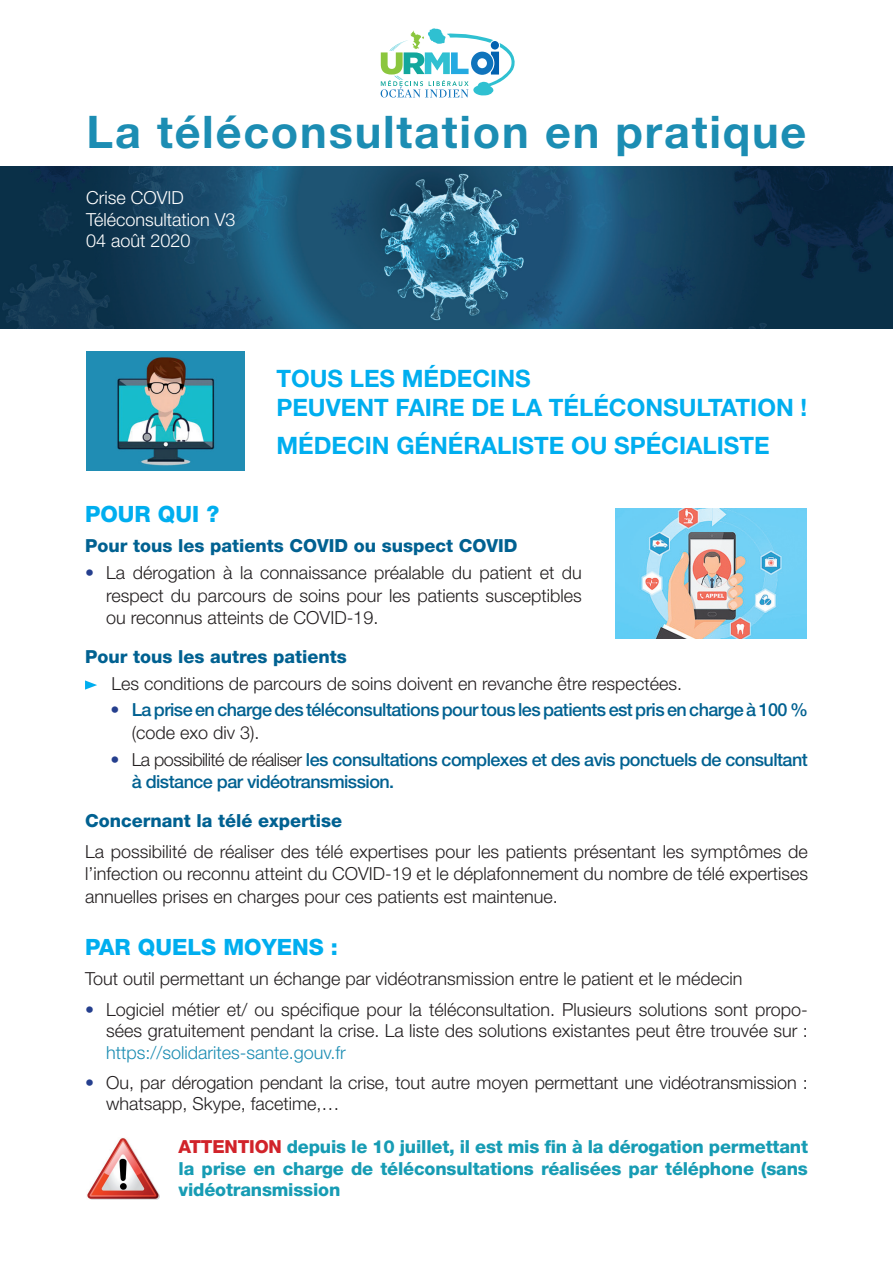
<style>
.page{position:relative;width:893px;height:1263px;background:#fff}
.page>*{position:absolute;margin:0;border:0;box-sizing:border-box;transform-origin:0 0}
.t1{font:700 45px "Helvetica Neue LT Std";letter-spacing:.04em;color:#1c8db3}
.t2{font:700 24px/28.5px "Helvetica Neue LT Std";color:#00aeef}
.t3{font:800 22.5px "Helvetica Neue LT Std";color:#00aeef}
.t4{font:300 18px/22.5px "Helvetica Neue LT Std";color:#231f20;text-align:justify}
.t5{font:500 18px/22.5px "Helvetica Neue LT Std";letter-spacing:-.03em;color:#006191}
.t6{font:800 18px/21.6px "Helvetica Neue LT Std";letter-spacing:-.01em;color:#179cb4;text-align:justify}
.t7{font:800 18px "Helvetica Neue LT Std";color:#006191}
.t8{font:300 18px "Helvetica Neue LT Std";color:#fff}
.s1{color:#253f8e}
.s2{font-weight:300;color:#253f8e}
.s3{font-weight:300;color:#231f20}
.s4{color:#1c8db3}
.s5{color:#d1232a}
</style>
<div class="page">
<svg style="left:85px;top:680px;width:12px;height:10px"></svg>
<img style="left:86px;top:352px;width:158px;height:119px">
<img style="left:616px;top:508px;width:190px;height:131px">
<svg style="left:381px;top:28px;width:134px;height:70px"></svg>
<img style="left:0;top:167px;width:893px;height:162px">
<img style="left:87px;top:1138px;width:73px;height:61px">
<p class="t1" style="left:87px;top:104px;width:721px">La téléconsultation en pratique</p>
<p class="t8" style="left:86px;top:187px;width:99px">Crise COVID</p>
<p class="t8" style="left:86px;top:208px;width:151px">Téléconsultation V3</p>
<p class="t8" style="left:86px;top:230px;width:106px">04 août 2020</p>
<p class="t2" style="left:276px;top:364px;width:532px">TOUS LES MÉDECINS<br>PEUVENT FAIRE DE LA TÉLÉCONSULTATION !</p>
<p class="t2" style="left:276px;top:431px;width:495px">MÉDECIN GÉNÉRALISTE OU SPÉCIALISTE</p>
<p class="t3" style="left:85px;top:501px;width:136px">POUR QUI ?</p>
<p class="t7" style="left:85px;top:535px;width:434px">Pour tous les patients COVID ou suspect COVID</p>
<p class="t4" style="left:106px;top:561px;width:477px;text-indent:-21px"><span class="s1">•</span> La dérogation à la connaissance préalable du patient et du respect du parcours de soins pour les patients susceptibles ou reconnus atteints de COVID-19.</p>
<p class="t7" style="left:85px;top:646px;width:263px">Pour tous les autres patients</p>
<p class="t4" style="left:111px;top:672px;width:572px">Les conditions de parcours de soins doivent en revanche être respectées.</p>
<p class="t5" style="left:132px;top:698px;width:678px;text-indent:-21px"><span class="s2">•</span> La prise en charge des téléconsultations pour tous les patients est pris en charge à 100 % <span class="s3">(code exo div 3).</span></p>
<p class="t5" style="left:132px;top:748px;width:678px;text-indent:-21px"><span class="s2">•</span> <span class="s3">La possibilité de réaliser</span> les consultations complexes et des avis ponctuels de consultant à distance par vidéotransmission.</p>
<p class="t7" style="left:85px;top:810px;width:259px">Concernant la télé expertise</p>
<p class="t4" style="left:85px;top:840px;width:724px">La possibilité de réaliser des télé expertises pour les patients présentant les symptômes de l’infection ou reconnu atteint du COVID-19 et le déplafonnement du nombre de télé expertises annuelles prises en charges pour ces patients est maintenue.</p>
<p class="t3" style="left:85px;top:934px;width:254px">PAR QUELS MOYENS :</p>
<p class="t4" style="left:85px;top:967px;width:659px">Tout outil permettant un échange par vidéotransmission entre le patient et le médecin</p>
<p class="t4" style="left:106px;top:998px;width:703px;line-height:21.6px;text-indent:-21px"><span class="s1">•</span> Logiciel métier et/ ou spécifique pour la téléconsultation. Plusieurs solutions sont propo&shy;sées gratuitement pendant la crise. La liste des solutions existantes peut être trouvée sur : <span class="s4">https://solidarites-sante.gouv.fr</span></p>
<p class="t4" style="left:106px;top:1071px;width:703px;line-height:21.6px;text-indent:-21px"><span class="s1">•</span> Ou, par dérogation pendant la crise, tout autre moyen permettant une vidéotransmission : whatsapp, Skype, facetime,…</p>
<p class="t6" style="left:179px;top:1136px;width:631px"><span class="s5">ATTENTION</span> depuis le 10 juillet, il est mis fin à la dérogation permettant la prise en charge de téléconsultations réalisées par téléphone (sans vidéotransmission</p>
</div>
